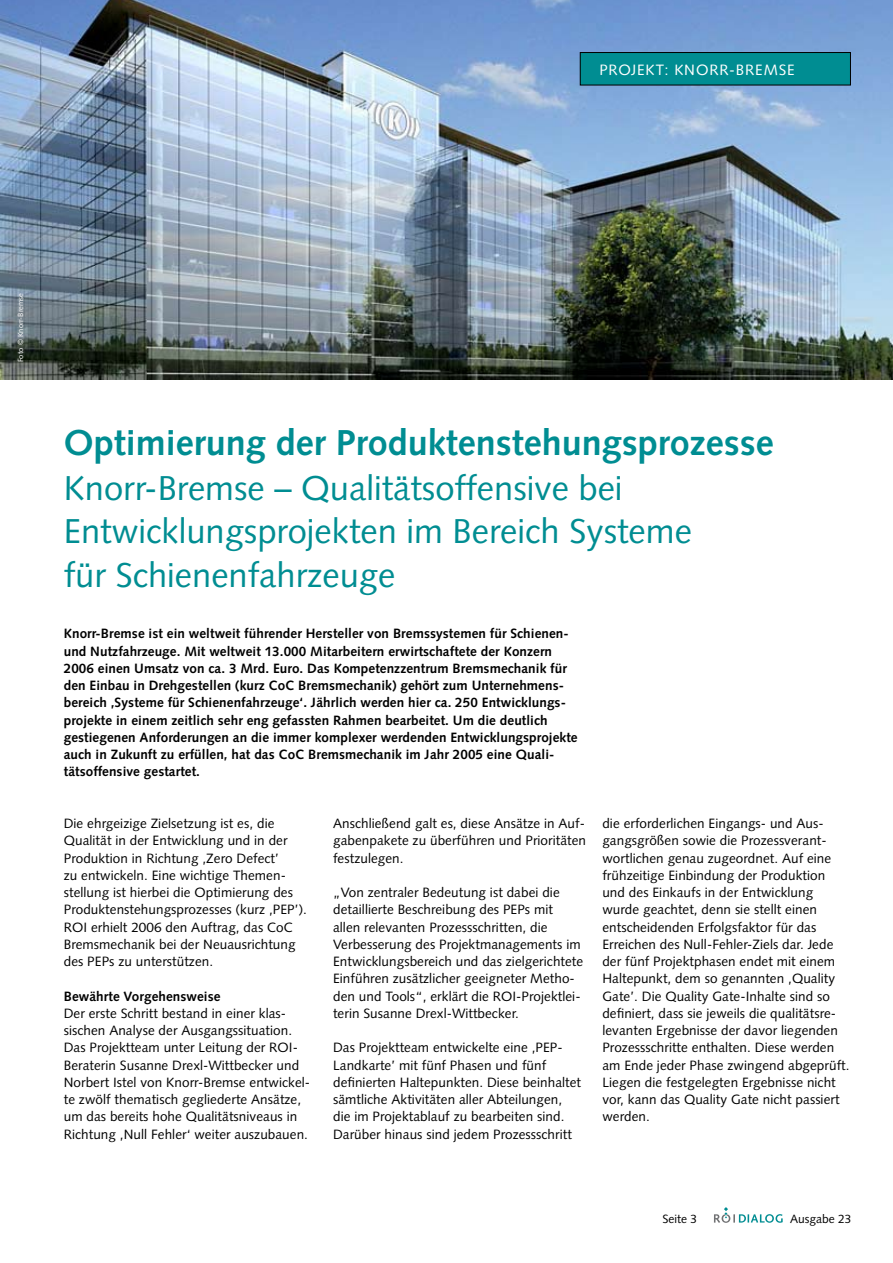
<style>
.page{position:relative;width:893px;height:1263px;background:#fff}
.page>*{position:absolute;margin:0;border:0;box-sizing:border-box;transform-origin:0 0}
.t1{font:700 36px "Syntax";color:#008d92}
.t2{font:34.5px/43.5px "Syntax";color:#008d92}
.t3{font:15px "Syntax";letter-spacing:.06em;color:#fff}
.t4{font:13.5px/17.2px "Syntax";letter-spacing:.005em;color:#000}
.t5{font:700 13.5px/17.2px "Syntax";letter-spacing:.005em;color:#000}
.t6{font:12px "Syntax";color:#000}
.t7{font:7.5px "Syntax";letter-spacing:.005em;color:#fff}
</style>
<div class="page">
<svg style="left:714px;top:1207px;width:69px;height:16px"></svg>
<img style="left:0;top:0;width:893px;height:380px">
<div style="left:580px;top:53px;width:270px;height:32px;background:#008d92"></div>
<div style="left:580px;top:52px;width:271px;height:33px;border:1px solid #000"></div>
<p class="t3" style="left:600px;top:61px;width:197px">PROJEKT: KNORR-BREMSE</p>
<p class="t7" style="left:16px;top:362px;width:71px;rotate:-90deg">Foto © Knorr-Bremse</p>
<h1 class="t1" style="left:64px;top:422px;width:711px">Optimierung der Produktenstehungsprozesse</h1>
<h2 class="t2" style="left:64px;top:466px;width:630px">Knorr-Bremse – Qualitätsoffensive bei<br>Entwicklungsprojekten im Bereich Systeme für Schienenfahrzeuge</h2>
<p class="t5" style="left:64px;top:625px;width:515px">Knorr-Bremse ist ein weltweit führender Hersteller von Bremssystemen für Schienen&shy;und Nutzfahrzeuge. Mit weltweit 13.000 Mitarbeitern erwirtschaftete der Konzern 2006 einen Umsatz von ca. 3 Mrd. Euro. Das Kompetenzzentrum Bremsmechanik für den Einbau in Drehgestellen (kurz CoC Bremsmechanik) gehört zum Unternehmens&shy;bereich ‚Systeme für Schienenfahrzeuge‘. Jährlich werden hier ca. 250 Entwicklungs&shy;projekte in einem zeitlich sehr eng gefassten Rahmen bearbeitet. Um die deutlich gestiegenen Anforderungen an die immer komplexer werdenden Entwicklungsprojekte auch in Zukunft zu erfüllen, hat das CoC Bremsmechanik im Jahr 2005 eine Quali&shy;tätsoffensive gestartet.</p>
<p class="t4" style="left:64px;top:815px;width:245px">Die ehrgeizige Zielsetzung ist es, die Qualität in der Entwicklung und in der Produktion in Richtung ‚Zero Defect’<br>zu entwickeln. Eine wichtige Themen&shy;stellung ist hierbei die Optimierung des Produktenstehungsprozesses (kurz ‚PEP’).<br>ROI erhielt 2006 den Auftrag, das CoC Bremsmechanik bei der Neuausrichtung des PEPs zu unterstützen.</p>
<p class="t5" style="left:64px;top:987px;width:158px">Bewährte Vorgehensweise</p>
<p class="t4" style="left:64px;top:1005px;width:248px">Der erste Schritt bestand in einer klas&shy;sischen Analyse der Ausgangssituation.<br>Das Projektteam unter Leitung der ROI-Beraterin Susanne Drexl-Wittbecker und Norbert Istel von Knorr-Bremse entwickel&shy;te zwölf thematisch gegliederte Ansätze, um das bereits hohe Qualitätsniveaus in Richtung ‚Null Fehler‘ weiter auszubauen.</p>
<p class="t4" style="left:333px;top:815px;width:255px;text-align:justify">Anschließend galt es, diese Ansätze in Auf&shy;gabenpakete zu überführen und Prioritäten festzulegen.</p>
<p class="t4" style="left:333px;top:884px;width:252px">„Von zentraler Bedeutung ist dabei die detaillierte Beschreibung des PEPs mit allen relevanten Prozessschritten, die Verbesserung des Projektmanagements im Entwicklungsbereich und das zielgerichtete Einführen zusätzlicher geeigneter Metho&shy;den und Tools“, erklärt die ROI-Projektlei&shy;terin Susanne Drexl-Wittbecker.</p>
<p class="t4" style="left:333px;top:1039px;width:249px">Das Projektteam entwickelte eine ‚PEP-Landkarte’ mit fünf Phasen und fünf definierten Haltepunkten. Diese beinhaltet sämtliche Aktivitäten aller Abteilungen, die im Projektablauf zu bearbeiten sind.<br>Darüber hinaus sind jedem Prozessschritt</p>
<p class="t4" style="left:602px;top:815px;width:249px">die erforderlichen Eingangs- und Aus&shy;gangsgrößen sowie die Prozessverant&shy;wortlichen genau zugeordnet. Auf eine frühzeitige Einbindung der Produktion und des Einkaufs in der Entwicklung wurde geachtet, denn sie stellt einen entscheidenden Erfolgsfaktor für das Erreichen des Null-Fehler-Ziels dar. Jede der fünf Projektphasen endet mit einem Haltepunkt, dem so genannten ‚Quality Gate’. Die Quality Gate-Inhalte sind so definiert, dass sie jeweils die qualitätsre&shy;levanten Ergebnisse der davor liegenden Prozessschritte enthalten. Diese werden am Ende jeder Phase zwingend abgeprüft.<br>Liegen die festgelegten Ergebnisse nicht vor, kann das Quality Gate nicht passiert werden.</p>
<p class="t6" style="left:663px;top:1211px;width:26px">Seite</p>
<p class="t6" style="left:790px;top:1211px;width:63px">Ausgabe 23</p>
</div>
